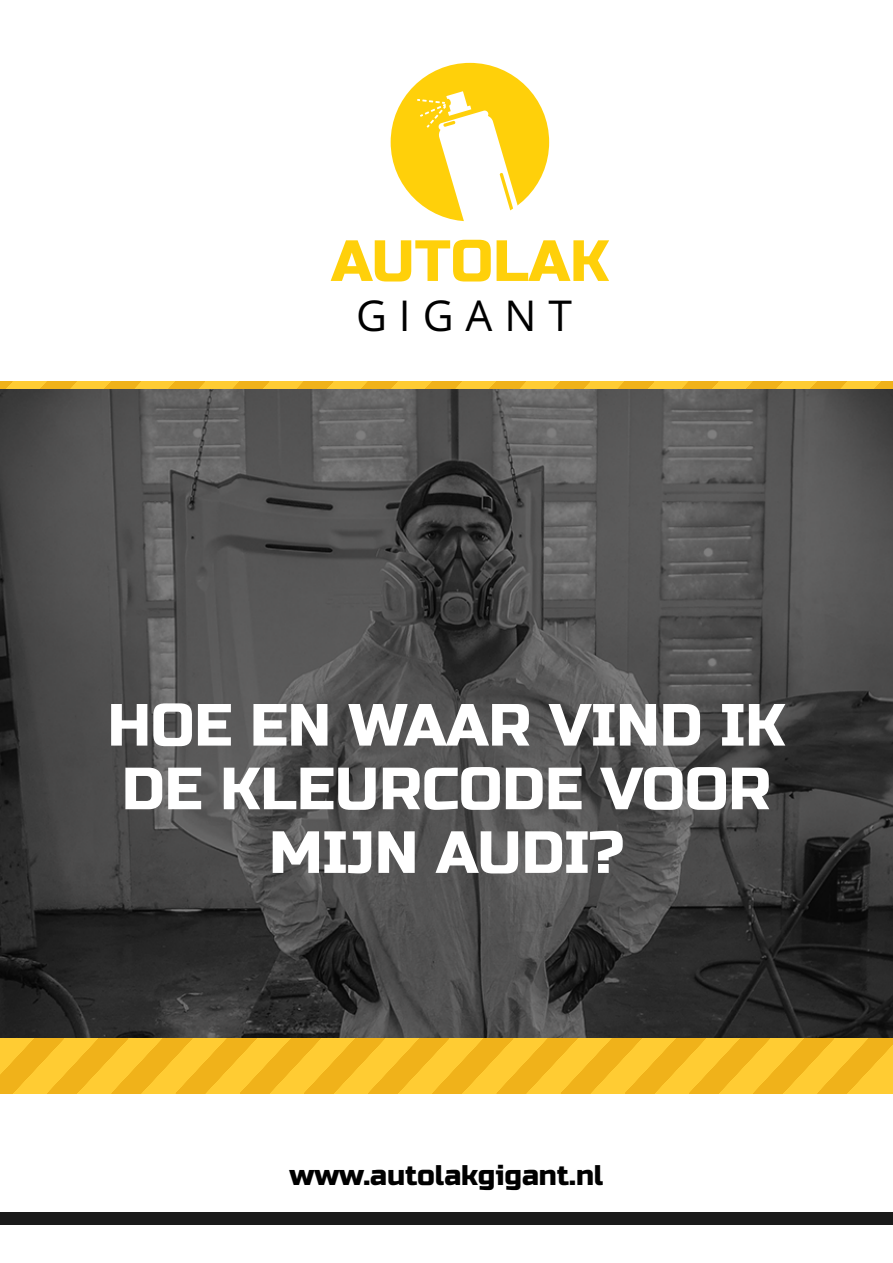
<style>
.page{position:relative;width:893px;height:1263px;background:#fff}
.page>*{position:absolute;margin:0;border:0;box-sizing:border-box;transform-origin:0 0}
.t1{font:59.4px/63.6px "Russo One";color:#fff;text-align:center}
.t2{font:58.05px "Russo One";color:#ffd00a}
.t3{font:42.6px "Open Sans";letter-spacing:.28em;color:#000}
.t4{font:28.35px "Russo One";color:#000}
</style>
<div class="page">
<svg style="left:0;top:381px;width:892px;height:8px;background:#f7bf27"></svg>
<img style="left:0;top:389px;width:892px;height:649px">
<svg style="left:0;top:1038px;width:892px;height:55px;background:#f7bf27"></svg>
<div style="left:0;top:1212px;width:892px;height:13px;background:#1a1a1a"></div>
<div style="left:391px;top:63px;width:158px;height:158px;background:#ffd00a;border-radius:50%"></div>
<svg style="left:417px;top:91px;width:107px;height:131px"></svg>
<p class="t2" style="left:331px;top:227px;width:279px">AUTOLAK</p>
<p class="t3" style="left:356px;top:292px;width:217px">GIGANT</p>
<p class="t1" style="left:108px;top:698px;width:679px">HOE EN WAAR VIND IK<br>DE KLEURCODE VOOR<br>MIJN AUDI?</p>
<p class="t4" style="left:289px;top:1165px;width:315px">www.autolakgigant.nl</p>
</div>
